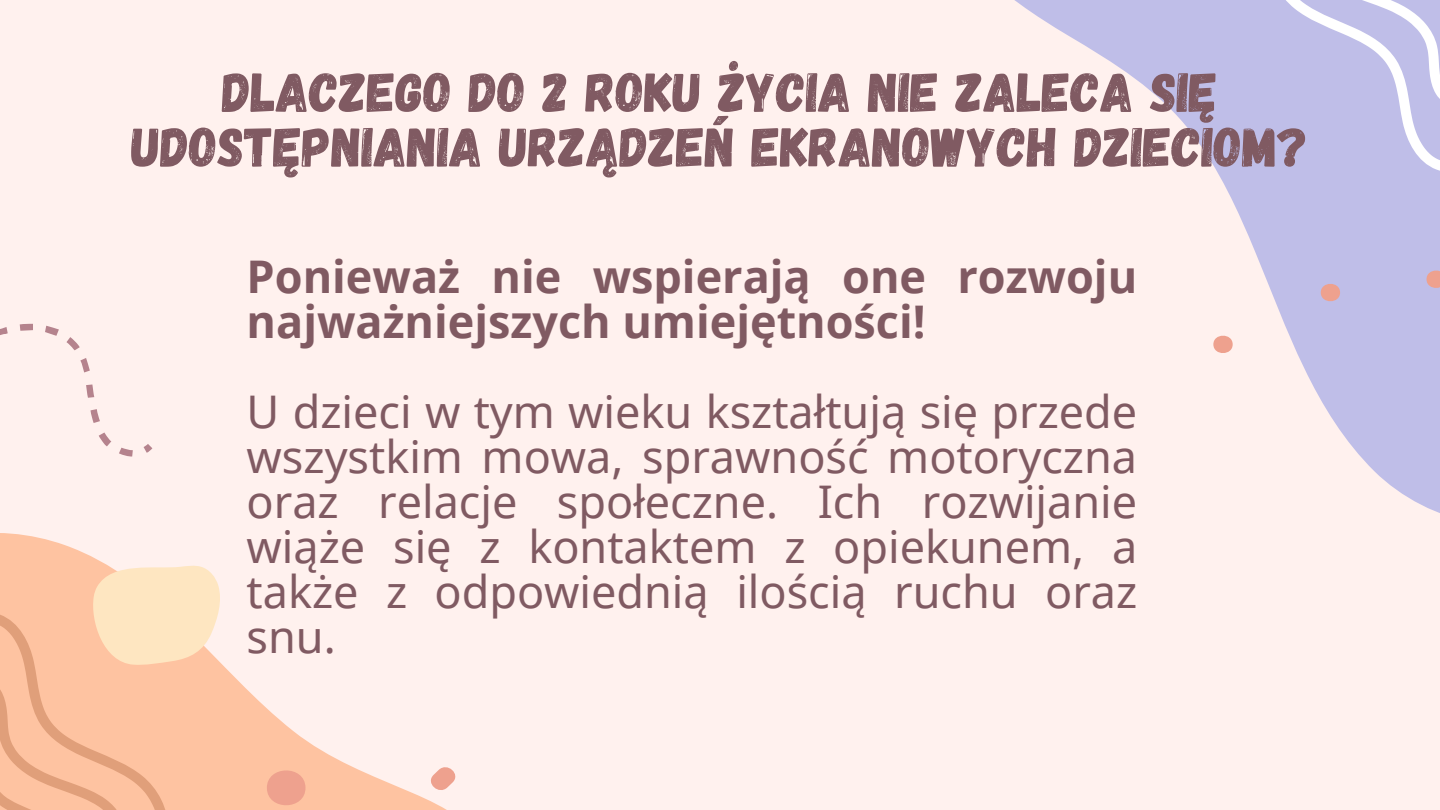
<style>
.page{position:relative;width:1440px;height:810px;background:#fff1ee}
.page>*{position:absolute;margin:0;border:0;box-sizing:border-box;transform-origin:0 0}
.t1{font:55.4px/54.8px "Gagalin";color:#805a62;text-align:center}
.t2{font:45px/45px "Noto Sans";color:#805a62;text-align:justify}
.t3{font:700 45px/45px "Noto Sans";color:#805a62}
</style>
<div class="page">
<svg style="left:1014px;top:0;width:426px;height:513px"></svg>
<svg style="left:1266px;top:0;width:174px;height:107px;background:#c8c7eb"></svg>
<svg style="left:0;top:533px;width:456px;height:277px"></svg>
<svg style="left:1213px;top:107px;width:227px;height:282px;fill:#bfbee8"></svg>
<svg style="left:0;top:323px;width:133px;height:134px"></svg>
<svg style="left:144px;top:444px;width:8px;height:9px"></svg>
<p class="t1" style="left:132px;top:62px;width:1178px">DLACZEGO DO 2 ROKU ŻYCIA NIE ZALECA SIĘ<br>UDOSTĘPNIANIA URZĄDZEŃ EKRANOWYCH DZIECIOM?</p>
<p class="t3" style="left:247px;top:253px;width:892px">Ponieważ nie wspierają one rozwoju najważniejszych umiejętności!</p>
<p class="t2" style="left:247px;top:388px;width:892px">U dzieci w tym wieku kształtują się przede wszystkim mowa, sprawność motoryczna oraz relacje społeczne. Ich rozwijanie wiąże się z kontaktem z opiekunem, a także z odpowiednią ilością ruchu oraz snu.</p>
</div>
